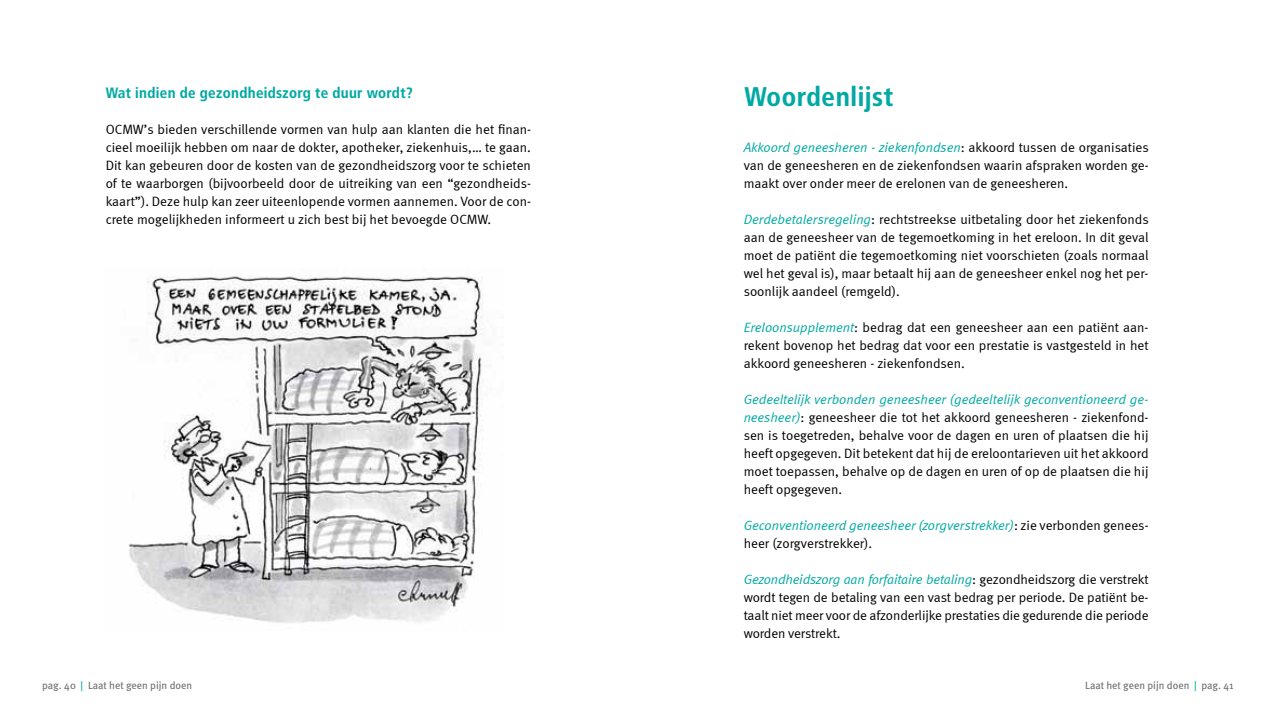
<style>
.page{position:relative;width:1276px;height:723px;background:#fff}
.page>*{position:absolute;margin:0;border:0;box-sizing:border-box;transform-origin:0 0}
.t1{font:27px "Transit Print OT Bld";color:#00a9a3}
.t2{font:15px "Transit Print OT Bld";color:#00a9a3}
.t3{font:13.5px/18px "Meta Normal";color:#000;text-align:justify}
.t4{font:italic 13.5px/18px "Meta Normal";letter-spacing:-.005em;color:#00a9a3}
.t5{font:10.5px "Meta";color:#6d6e71}
.s1{font-style:italic;color:#00a9a3}
.s2{font-style:normal;color:#000}
.s3{color:#00a9a3}
</style>
<div class="page">
<img style="left:129px;top:276px;width:355px;height:347px">
<p class="t2" style="left:106px;top:84px;width:309px">Wat indien de gezondheidszorg te duur wordt?</p>
<p class="t3" style="left:106px;top:120px;width:427px">OCMW’s bieden verschillende vormen van hulp aan klanten die het finan&shy;cieel moeilijk hebben om naar de dokter, apotheker, ziekenhuis,… te gaan.<br>Dit kan gebeuren door de kosten van de gezondheidszorg voor te schieten of te waarborgen (bijvoorbeeld door de uitreiking van een “gezondheids&shy;kaart”). Deze hulp kan zeer uiteenlopende vormen aannemen. Voor de con&shy;crete mogelijkheden informeert u zich best bij het bevoegde OCMW.</p>
<h1 class="t1" style="left:744px;top:81px;width:151px">Woordenlijst</h1>
<p class="t3" style="left:743px;top:138px;width:406px"><span class="s1">Akkoord geneesheren - ziekenfondsen</span>: akkoord tussen de organisaties van de geneesheren en de ziekenfondsen waarin afspraken worden ge&shy;maakt over onder meer de erelonen van de geneesheren.</p>
<p class="t3" style="left:743px;top:210px;width:406px"><span class="s1">Derdebetalersregeling</span>: rechtstreekse uitbetaling door het ziekenfonds aan de geneesheer van de tegemoetkoming in het ereloon. In dit geval moet de patiënt die tegemoetkoming niet voorschieten (zoals normaal wel het geval is), maar betaalt hij aan de geneesheer enkel nog het per&shy;soonlijk aandeel (remgeld).</p>
<p class="t3" style="left:743px;top:318px;width:406px"><span class="s1">Ereloonsupplement</span>: bedrag dat een geneesheer aan een patiënt aan&shy;rekent bovenop het bedrag dat voor een prestatie is vastgesteld in het akkoord geneesheren - ziekenfondsen.</p>
<p class="t3" style="left:743px;top:390px;width:406px"><span class="s1">Gedeeltelijk verbonden geneesheer (gedeeltelijk geconventioneerd ge&shy;neesheer)</span>: geneesheer die tot het akkoord geneesheren - ziekenfond&shy;sen is toegetreden, behalve voor de dagen en uren of plaatsen die hij heeft opgegeven. Dit betekent dat hij de ereloontarieven uit het akkoord moet toepassen, behalve op de dagen en uren of op de plaatsen die hij heeft opgegeven.</p>
<p class="t4" style="left:743px;top:516px;width:406px">Geconventioneerd geneesheer (zorgverstrekker)<span class="s2">: zie verbonden genees&shy;heer (zorgverstrekker).</span></p>
<p class="t3" style="left:743px;top:570px;width:406px"><span class="s1">Gezondheidszorg aan forfaitaire betaling</span>: gezondheidszorg die verstrekt wordt tegen de betaling van een vast bedrag per periode. De patiënt be&shy;taalt niet meer voor de afzonderlijke prestaties die gedurende die periode worden verstrekt.</p>
<p class="t5" style="left:42px;top:679px;width:151px">pag. 40 <span class="s3">|</span> Laat het geen pijn doen</p>
<p class="t5" style="left:1085px;top:679px;width:150px">Laat het geen pijn doen <span class="s3">|</span> pag. 41</p>
</div>
